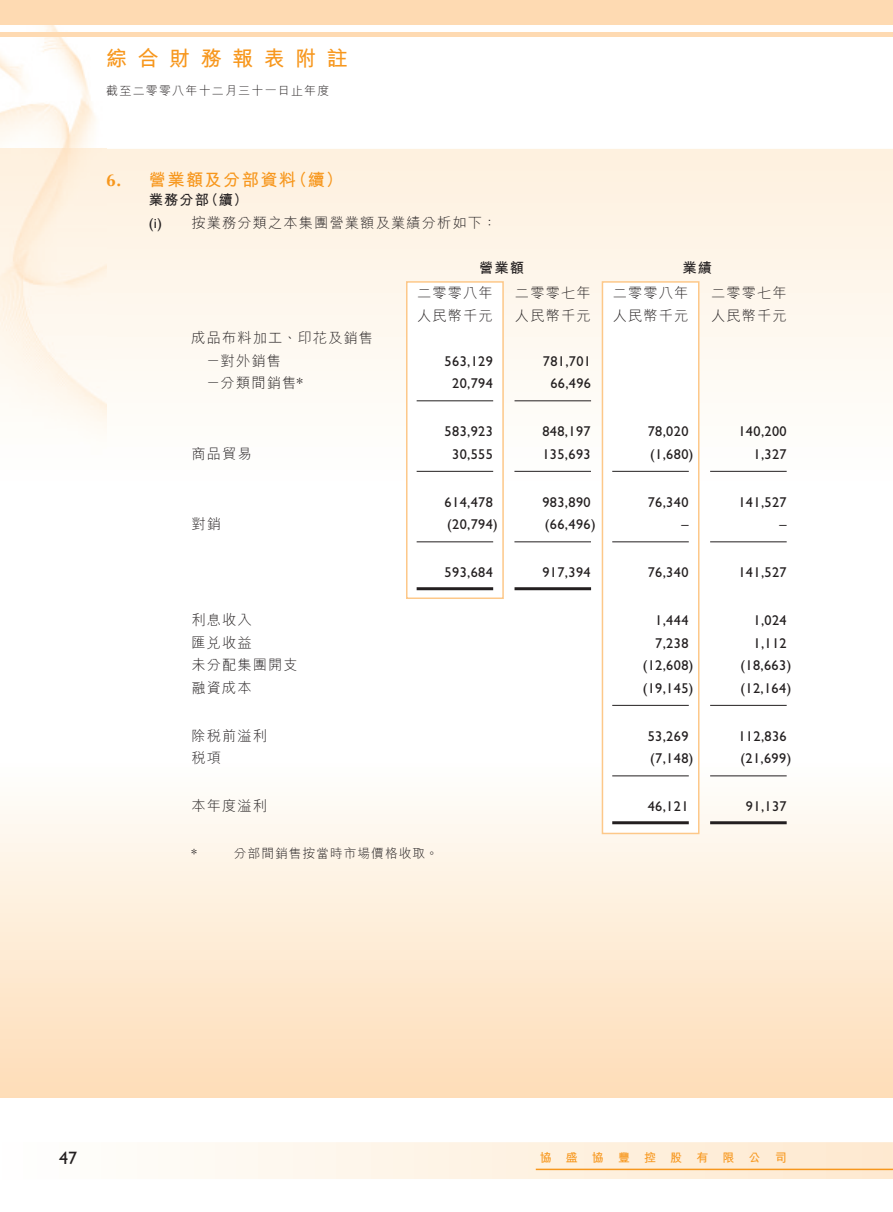
<style>
.page{position:relative;width:893px;height:1212px;background:#fff}
.page>*{position:absolute;margin:0;border:0;box-sizing:border-box;transform-origin:0 0}
.t1{font:21px "M Hei HK Bold B5 pc H";letter-spacing:.5em;color:#f7971d}
.t2{font:18px "Gill Sans Std";color:#231f20}
.t3{font:17.25px "M Hei HK Bold B5 pc H";letter-spacing:.08em;color:#f7971d}
.t4{font:14.25px "Gill Sans Std";letter-spacing:.03em;color:#231f20}
.t5{font:14.25px/22.5px "M Hei HK Light B5 pc H";letter-spacing:.08em;color:#231f20}
.t6{font:14.25px "M Hei HK Bold B5 pc H";letter-spacing:.08em;color:#231f20}
.t7{font:12.75px "M Hei HK Light B5 pc H";letter-spacing:.08em;color:#231f20}
.t8{font:12.75px "Gill Sans Std";color:#231f20}
.t9{font:12px "M Hei HK Light B5 pc H";letter-spacing:.1em;color:#231f20}
.t10{font:12px "M Hei HK Bold B5 pc H";letter-spacing:1.175em;color:#f7971d}
.s1{font-family:"Optima LT Std";font-weight:700}
.s2{font-family:"Gill Sans Std"}
</style>
<div class="page">
<img style="left:0;top:24px;width:106px;height:125px">
<div style="left:0;top:680px;width:893px;height:417px;background:linear-gradient(to bottom,#feffff,#fedeb9)"></div>
<svg style="left:0;top:149px;width:893px;height:416px"></svg>
<div style="left:0;top:0;width:893px;height:24px;background:#fedab2"></div>
<hr style="left:0;top:33px;width:893px;height:4px;background:#fedab2">
<div style="left:0;top:1142px;width:893px;height:37px;background:linear-gradient(to right,#fefffe,#fee8cd)"></div>
<hr style="left:536px;top:1168px;width:357px;height:2px;background:#f7971d">
<div style="left:407px;top:282px;width:96px;height:316px;background:#fff"></div>
<div style="left:406px;top:281px;width:98px;height:318px;border:2px solid #fdc889"></div>
<div style="left:602px;top:282px;width:97px;height:551px;background:#fff"></div>
<div style="left:602px;top:281px;width:97px;height:553px;border:2px solid #fdc889"></div>
<hr style="left:417px;top:400px;width:76px;height:1px;background:#231f20">
<hr style="left:514px;top:400px;width:77px;height:1px;background:#231f20">
<hr style="left:417px;top:471px;width:76px;height:1px;background:#231f20">
<hr style="left:514px;top:471px;width:77px;height:1px;background:#231f20">
<hr style="left:612px;top:471px;width:77px;height:1px;background:#231f20">
<hr style="left:710px;top:471px;width:77px;height:1px;background:#231f20">
<hr style="left:417px;top:541px;width:76px;height:1px;background:#231f20">
<hr style="left:514px;top:541px;width:77px;height:1px;background:#231f20">
<hr style="left:612px;top:541px;width:77px;height:1px;background:#231f20">
<hr style="left:710px;top:541px;width:77px;height:1px;background:#231f20">
<hr style="left:417px;top:587px;width:76px;height:3px;background:#231f20">
<hr style="left:514px;top:587px;width:77px;height:3px;background:#231f20">
<hr style="left:612px;top:705px;width:77px;height:1px;background:#231f20">
<hr style="left:710px;top:705px;width:77px;height:1px;background:#231f20">
<hr style="left:612px;top:775px;width:77px;height:1px;background:#231f20">
<hr style="left:710px;top:775px;width:77px;height:1px;background:#231f20">
<hr style="left:612px;top:821px;width:77px;height:3px;background:#231f20">
<hr style="left:710px;top:821px;width:77px;height:3px;background:#231f20">
<h1 class="t1" style="left:106px;top:50px;width:243px">綜合財務報表附註</h1>
<p class="t9" style="left:106px;top:86px;width:225px">截至二零零八年十二月三十一日止年度</p>
<p class="t3" style="left:106px;top:173px;width:238px"><span class="s1">6.</span> 營業額及分部資料（續）</p>
<p class="t6" style="left:149px;top:195px;width:100px">業務分部（續）</p>
<p class="t5" style="left:149px;top:213px;width:349px"><span class="s2">(i)</span> 按業務分類之本集團營業額及業績分析如下：</p>
<p class="t6" style="left:479px;top:262px;width:46px">營業額</p>
<p class="t6" style="left:683px;top:262px;width:31px">業績</p>
<p class="t5" style="left:417px;top:284px;width:77px">二零零八年</p>
<p class="t5" style="left:515px;top:284px;width:77px">二零零七年</p>
<p class="t5" style="left:613px;top:284px;width:77px">二零零八年</p>
<p class="t5" style="left:711px;top:284px;width:77px">二零零七年</p>
<p class="t5" style="left:417px;top:306px;width:77px">人民幣千元</p>
<p class="t5" style="left:515px;top:306px;width:77px">人民幣千元</p>
<p class="t5" style="left:613px;top:306px;width:77px">人民幣千元</p>
<p class="t5" style="left:711px;top:306px;width:77px">人民幣千元</p>
<p class="t5" style="left:206px;top:329px;width:169px;text-indent:-15px">成品布料加工、印花及銷售－對外銷售</p>
<p class="t4" style="left:445px;top:356px;width:50px">563,129</p>
<p class="t4" style="left:543px;top:356px;width:50px">781,701</p>
<p class="t5" style="left:206px;top:374px;width:98px">－分類間銷售<span class="s2">*</span></p>
<p class="t4" style="left:452px;top:378px;width:42px">20,794</p>
<p class="t4" style="left:550px;top:378px;width:42px">66,496</p>
<p class="t4" style="left:445px;top:426px;width:50px">583,923</p>
<p class="t4" style="left:542px;top:426px;width:50px">848,197</p>
<p class="t4" style="left:648px;top:426px;width:42px">78,020</p>
<p class="t4" style="left:738px;top:426px;width:50px">140,200</p>
<p class="t5" style="left:191px;top:444px;width:62px">商品貿易</p>
<p class="t4" style="left:452px;top:449px;width:42px">30,555</p>
<p class="t4" style="left:542px;top:449px;width:50px">135,693</p>
<p class="t4" style="left:650px;top:449px;width:45px">(1,680)</p>
<p class="t4" style="left:753px;top:449px;width:35px">1,327</p>
<p class="t4" style="left:445px;top:497px;width:50px">614,478</p>
<p class="t4" style="left:542px;top:497px;width:50px">983,890</p>
<p class="t4" style="left:648px;top:497px;width:42px">76,340</p>
<p class="t4" style="left:738px;top:497px;width:50px">141,527</p>
<p class="t5" style="left:191px;top:515px;width:31px">對銷</p>
<p class="t4" style="left:447px;top:519px;width:52px">(20,794)</p>
<p class="t4" style="left:545px;top:519px;width:52px">(66,496)</p>
<p class="t4" style="left:681px;top:519px;width:9px">–</p>
<p class="t4" style="left:779px;top:519px;width:9px">–</p>
<p class="t4" style="left:445px;top:567px;width:50px">593,684</p>
<p class="t4" style="left:542px;top:567px;width:50px">917,394</p>
<p class="t4" style="left:648px;top:567px;width:42px">76,340</p>
<p class="t4" style="left:738px;top:567px;width:50px">141,527</p>
<p class="t5" style="left:191px;top:611px;width:62px">利息收入</p>
<p class="t4" style="left:655px;top:615px;width:35px">1,444</p>
<p class="t4" style="left:753px;top:615px;width:35px">1,024</p>
<p class="t5" style="left:191px;top:633px;width:62px">匯兌收益</p>
<p class="t4" style="left:655px;top:638px;width:35px">7,238</p>
<p class="t4" style="left:753px;top:638px;width:35px">1,112</p>
<p class="t5" style="left:191px;top:656px;width:108px">未分配集團開支</p>
<p class="t4" style="left:643px;top:660px;width:52px">(12,608)</p>
<p class="t4" style="left:740px;top:660px;width:52px">(18,663)</p>
<p class="t5" style="left:191px;top:678px;width:62px">融資成本</p>
<p class="t4" style="left:643px;top:683px;width:52px">(19,145)</p>
<p class="t4" style="left:740px;top:683px;width:52px">(12,164)</p>
<p class="t5" style="left:191px;top:726px;width:77px">除稅前溢利</p>
<p class="t4" style="left:648px;top:731px;width:42px">53,269</p>
<p class="t4" style="left:738px;top:731px;width:50px">112,836</p>
<p class="t5" style="left:191px;top:749px;width:31px">稅項</p>
<p class="t4" style="left:650px;top:753px;width:45px">(7,148)</p>
<p class="t4" style="left:740px;top:753px;width:52px">(21,699)</p>
<p class="t5" style="left:191px;top:797px;width:77px">本年度溢利</p>
<p class="t4" style="left:648px;top:801px;width:42px">46,121</p>
<p class="t4" style="left:746px;top:801px;width:42px">91,137</p>
<p class="t8" style="left:191px;top:849px;width:7px">*</p>
<p class="t7" style="left:234px;top:848px;width:206px">分部間銷售按當時市場價格收取。</p>
<p class="t2" style="left:59px;top:1151px;width:19px">47</p>
<p class="t10" style="left:540px;top:1153px;width:249px">協盛協豐控股有限公司</p>
</div>
